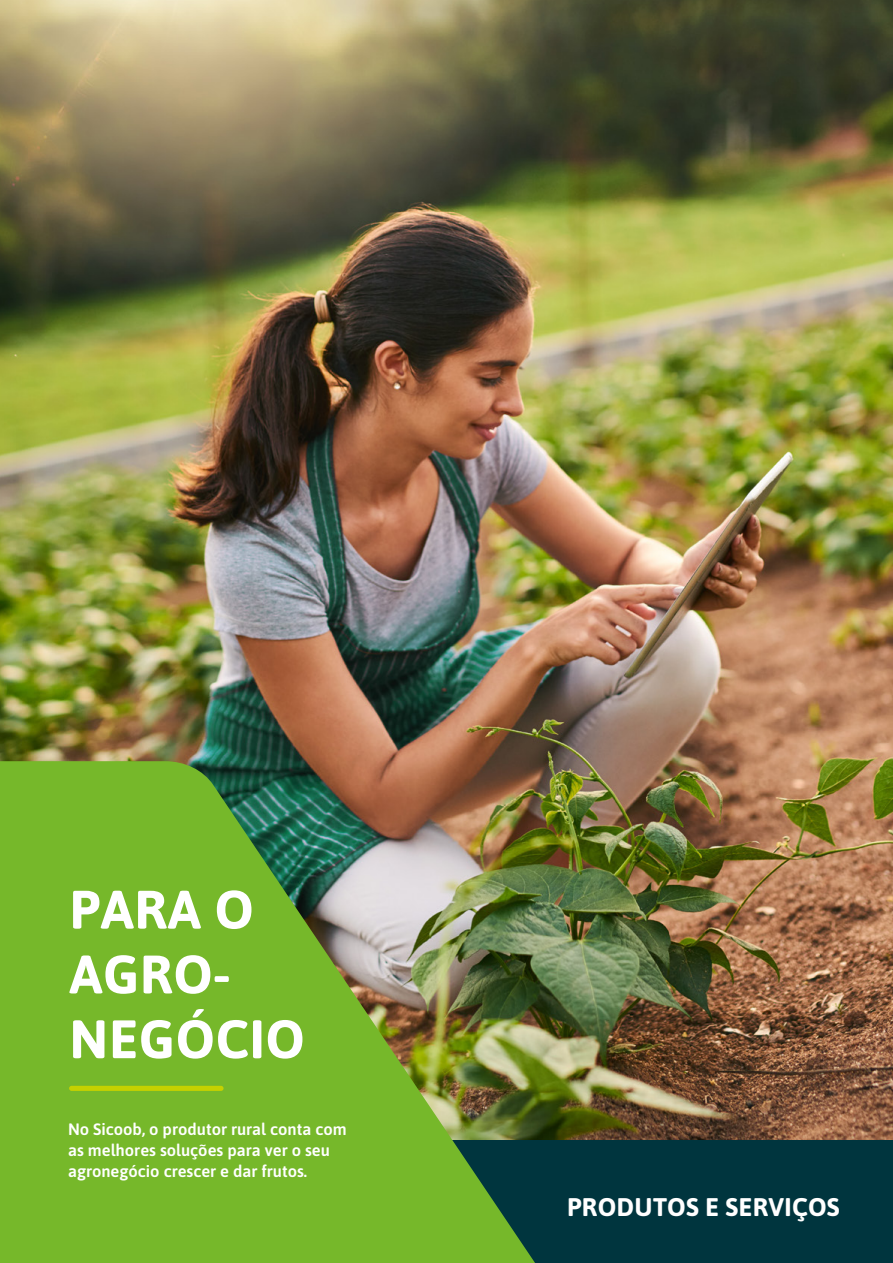
<style>
.page{position:relative;width:893px;height:1263px;background:#fff}
.page>*{position:absolute;margin:0;border:0;box-sizing:border-box;transform-origin:0 0}
.t1{font:700 54px/64.8px "Asap";letter-spacing:.01em;color:#fff}
.t2{font:700 25.5px "Asap";letter-spacing:.01em;color:#fff}
.t3{font:600 16.5px/21px "Asap";color:#fff}
</style>
<div class="page">
<img style="left:0;top:0;width:893px;height:1141px">
<div style="left:451px;top:1141px;width:442px;height:122px;background:#00353e"></div>
<img style="left:0;top:761px;width:586px;height:502px">
<div style="left:69px;top:1086px;width:155px;height:5px;background:#c5d100;border-radius:3px"></div>
<h1 class="t1" style="left:69px;top:875px;width:237px">PARA O<br>AGRO-<br>NEGÓCIO</h1>
<p class="t3" style="left:68px;top:1117px;width:280px">No Sicoob, o produtor rural conta com as melhores soluções para ver o seu agronegócio crescer e dar frutos.</p>
<h2 class="t2" style="left:567px;top:1188px;width:274px">PRODUTOS E SERVIÇOS</h2>
</div>
